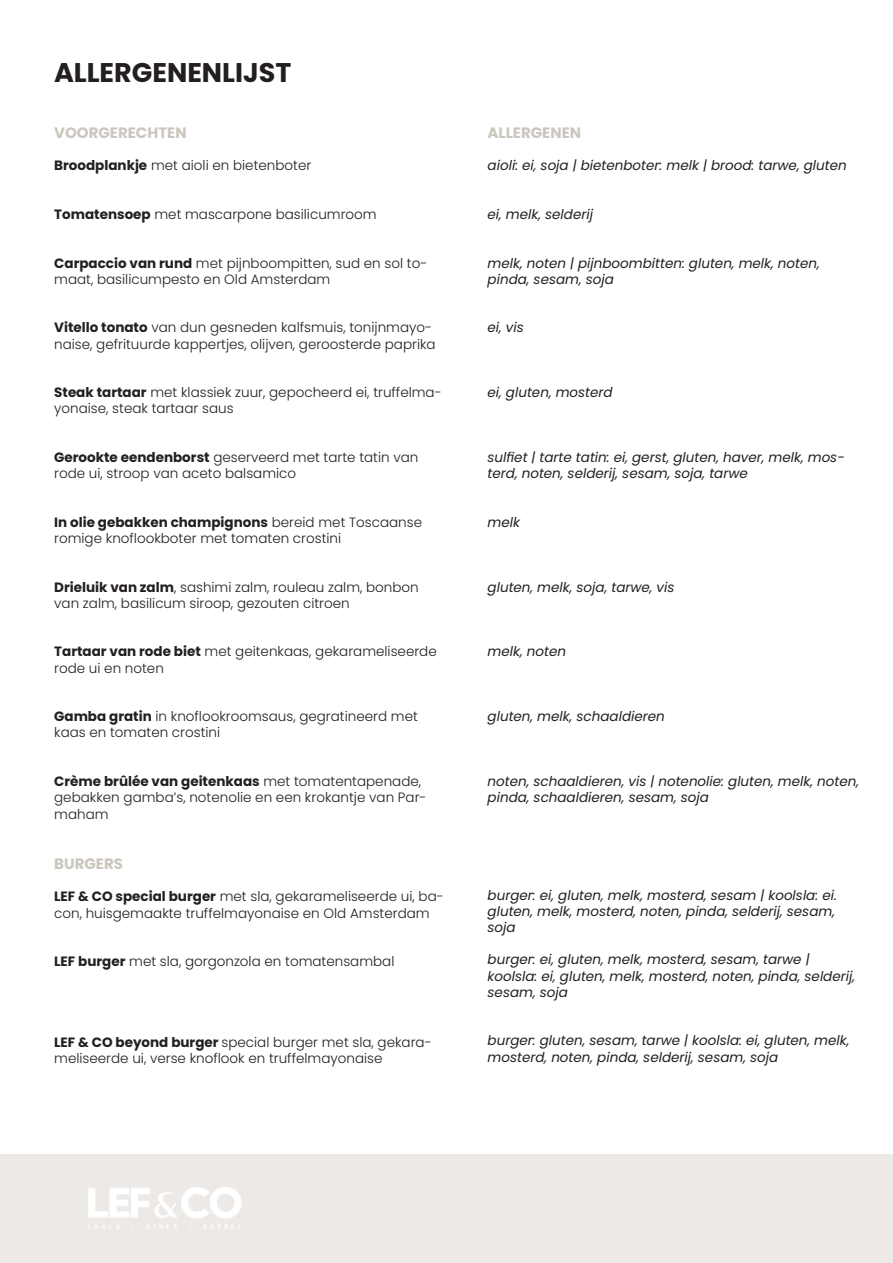
<style>
.page{position:relative;width:893px;height:1263px;background:#fff}
.page>*{position:absolute;margin:0;border:0;box-sizing:border-box;transform-origin:0 0}
.t1{font:700 27px "Poppins";color:#231f20}
.t2{font:700 15px "Poppins";color:#cbc6be}
.t3{font:300 13.5px/16.2px "Poppins";color:#231f20}
.t4{font:italic 13.5px/16.2px "Poppins";color:#231f20}
.s1{font-weight:700}
</style>
<div class="page">
<div style="left:0;top:1154px;width:893px;height:109px;background:#ece9e7"></div>
<img style="left:88px;top:1187px;width:154px;height:42px">
<p class="t1" style="left:54px;top:57px;width:239px">ALLERGENENLIJST</p>
<p class="t2" style="left:54px;top:124px;width:134px">VOORGERECHTEN</p>
<p class="t3" style="left:54px;top:158px;width:259px"><span class="s1">Broodplankje</span> met aioli en bietenboter</p>
<p class="t3" style="left:54px;top:206px;width:324px"><span class="s1">Tomatensoep</span> met mascarpone basilicumroom</p>
<p class="t3" style="left:54px;top:255px;width:375px"><span class="s1">Carpaccio van rund</span> met pijnboompitten, sud en sol to&shy;maat, basilicumpesto en Old Amsterdam</p>
<p class="t3" style="left:54px;top:320px;width:383px"><span class="s1">Vitello tonato</span> van dun gesneden kalfsmuis, tonijnmayo&shy;naise, gefrituurde kappertjes, olijven, geroosterde paprika</p>
<p class="t3" style="left:54px;top:384px;width:389px"><span class="s1">Steak tartaar</span> met klassiek zuur, gepocheerd ei, truffelma&shy;yonaise, steak tartaar saus</p>
<p class="t3" style="left:54px;top:449px;width:366px"><span class="s1">Gerookte eendenborst</span> geserveerd met tarte tatin van rode ui, stroop van aceto balsamico</p>
<p class="t3" style="left:54px;top:514px;width:369px"><span class="s1">In olie gebakken champignons</span> bereid met Toscaanse romige knoflookboter met tomaten crostini</p>
<p class="t3" style="left:54px;top:579px;width:366px"><span class="s1">Drieluik van zalm</span>, sashimi zalm, rouleau zalm, bonbon van zalm, basilicum siroop, gezouten citroen</p>
<p class="t3" style="left:54px;top:644px;width:384px"><span class="s1">Tartaar van rode biet</span> met geitenkaas, gekarameliseerde rode ui en noten</p>
<p class="t3" style="left:54px;top:708px;width:365px"><span class="s1">Gamba gratin</span> in knoflookroomsaus, gegratineerd met kaas en tomaten crostini</p>
<p class="t3" style="left:54px;top:773px;width:374px"><span class="s1">Crème brûlée van geitenkaas</span> met tomatentapenade, gebakken gamba’s, notenolie en een krokantje van Par&shy;maham</p>
<p class="t2" style="left:54px;top:855px;width:70px">BURGERS</p>
<p class="t3" style="left:54px;top:888px;width:391px"><span class="s1">LEF &amp; CO special burger</span> met sla, gekarameliseerde ui, ba&shy;con, huisgemaakte truffelmayonaise en Old Amsterdam</p>
<p class="t3" style="left:54px;top:953px;width:342px"><span class="s1">LEF burger</span> met sla, gorgonzola en tomatensambal</p>
<p class="t3" style="left:54px;top:1034px;width:379px"><span class="s1">LEF &amp; CO beyond burger</span> special burger met sla, gekara&shy;meliseerde ui, verse knoflook en truffelmayonaise</p>
<p class="t2" style="left:488px;top:124px;width:95px">ALLERGENEN</p>
<p class="t4" style="left:488px;top:158px;width:361px">aioli: ei, soja | bietenboter: melk | brood: tarwe, gluten</p>
<p class="t4" style="left:488px;top:206px;width:107px">ei, melk, selderij</p>
<p class="t4" style="left:488px;top:255px;width:334px">melk, noten | pijnboombitten: gluten, melk, noten, pinda, sesam, soja</p>
<p class="t4" style="left:488px;top:320px;width:38px">ei, vis</p>
<p class="t4" style="left:488px;top:384px;width:127px">ei, gluten, mosterd</p>
<p class="t4" style="left:488px;top:449px;width:359px">sulfiet | tarte tatin: ei, gerst, gluten, haver, melk, mos&shy;terd, noten, selderij, sesam, soja, tarwe</p>
<p class="t4" style="left:488px;top:514px;width:34px">melk</p>
<p class="t4" style="left:488px;top:579px;width:188px">gluten, melk, soja, tarwe, vis</p>
<p class="t4" style="left:488px;top:644px;width:80px">melk, noten</p>
<p class="t4" style="left:488px;top:708px;width:179px">gluten, melk, schaaldieren</p>
<p class="t4" style="left:488px;top:773px;width:373px">noten, schaaldieren, vis | notenolie: gluten, melk, noten, pinda, schaaldieren, sesam, soja</p>
<p class="t4" style="left:488px;top:887px;width:351px">burger: ei, gluten, melk, mosterd, sesam | koolsla: ei. gluten, melk, mosterd, noten, pinda, selderij, sesam, soja</p>
<p class="t4" style="left:488px;top:951px;width:369px">burger: ei, gluten, melk, mosterd, sesam, tarwe | koolsla: ei, gluten, melk, mosterd, noten, pinda, selderij, sesam, soja</p>
<p class="t4" style="left:488px;top:1032px;width:363px">burger: gluten, sesam, tarwe | koolsla: ei, gluten, melk, mosterd, noten, pinda, selderij, sesam, soja</p>
</div>
